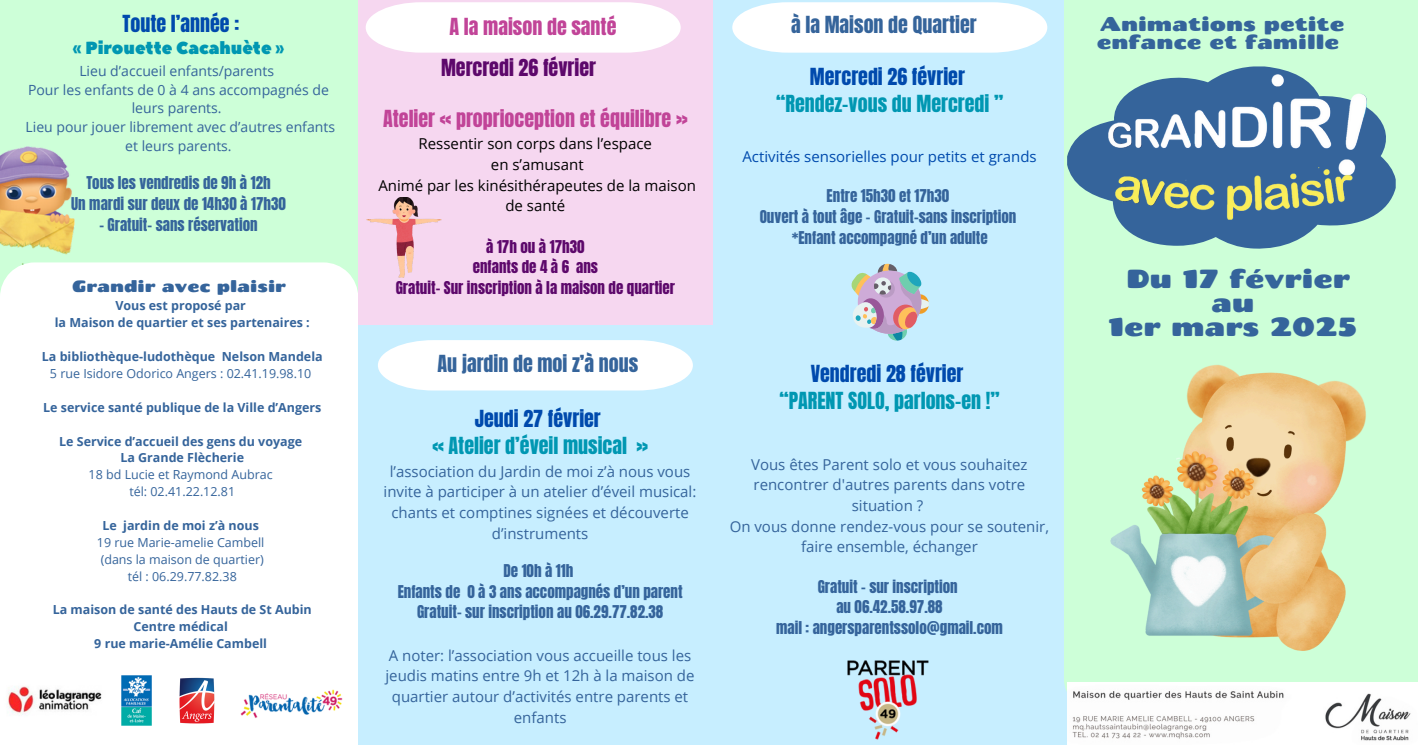
<style>
.page{position:relative;width:1418px;height:745px;background:#fff}
.page>*{position:absolute;margin:0;border:0;box-sizing:border-box;transform-origin:0 0}
.t1{font:26.12px/23.8px "Chango";color:#35649b;text-align:center}
.t2{font:20px/27.2px "Anton";color:#0097b2;text-align:center}
.t3{font:20px "Anton";color:#c14498}
.t4{font:20px "Anton";color:#35649b}
.t5{font:20px "Anton";color:#5d086b}
.t6{font:20px "Anton";color:#004aad}
.t7{font:19.75px/17.6px "Chango";color:#35649b}
.t8{font:17.38px "Peace Sans";color:#0097b2}
.t9{font:16.25px "Chango";color:#35649b}
.t10{font:15px/20.6px "Open Sans";color:#35649b;text-align:center}
.t11{font:15px/20.6px "Anton";color:#35649b;text-align:center}
.t12{font:15px/20.6px "Open Sans";color:#000;text-align:center}
.t13{font:15px/20.6px "Anton";color:#5d086b;text-align:center}
.t14{font:15px "Open Sans";color:#004aad}
.t15{font:14px/18.8px "Open Sans";color:#35649b;text-align:center}
.t16{font:700 12.5px/16.9px "Open Sans";color:#35649b;text-align:center}
.t17{font:12.5px "Open Sans";color:#35649b}
.s1{color:#004aad}
</style>
<div class="page">
<div style="left:0;top:0;width:361px;height:326px;background:#cdffd8"></div>
<svg style="left:0;top:262px;width:358px;height:464px"></svg>
<div style="left:712px;top:0;width:354px;height:744px;background:#c7eeff"></div>
<div style="left:1064px;top:0;width:354px;height:712px;background:#cdffd8"></div>
<svg style="left:1067px;top:66px;width:328px;height:182px;background:#88b9bc"></svg>
<img style="left:1108px;top:74px;width:258px;height:106px">
<img style="left:1115px;top:170px;width:237px;height:49px">
<img style="left:1067px;top:682px;width:350px;height:59px">
<img style="left:121px;top:675px;width:31px;height:49px">
<img style="left:178px;top:676px;width:37px;height:48px">
<img style="left:235px;top:675px;width:112px;height:51px">
<div style="left:358px;top:0;width:354px;height:339px;background:#f6d7f0"></div>
<svg style="left:366px;top:2px;width:314px;height:51px;background:#fefbfd"></svg>
<img style="left:1110px;top:364px;width:256px;height:285px">
<img style="left:0;top:679px;width:110px;height:41px">
<div style="left:358px;top:325px;width:358px;height:419px;background:#c7eeff"></div>
<svg style="left:378px;top:340px;width:315px;height:51px;background:#fafdff"></svg>
<svg style="left:732px;top:2px;width:315px;height:51px;background:#fafdff"></svg>
<img style="left:366px;top:197px;width:75px;height:80px">
<svg style="left:851px;top:264px;width:77px;height:76px"></svg>
<img style="left:847px;top:660px;width:82px;height:80px">
<img style="left:0;top:147px;width:74px;height:117px">
<h3 class="t6" style="left:123px;top:9px;width:118px">Toute l’année :</h3>
<h3 class="t8" style="left:72px;top:37px;width:213px">« Pirouette Cacahuète »</h3>
<h3 class="t15" style="left:26px;top:61px;width:311px">Lieu d’accueil enfants/parents<br>Pour les enfants de 0 à 4 ans accompagnés de leurs parents.<br>Lieu pour jouer librement avec d’autres enfants et leurs parents.</h3>
<h3 class="t11" style="left:71px;top:173px;width:216px">Tous les vendredis de 9h à 12h<br>Un mardi sur deux de 14h30 à 17h30</h3>
<h3 class="t11" style="left:99px;top:214px;width:160px">- Gratuit- sans réservation</h3>
<h2 class="t9" style="left:72px;top:276px;width:215px">Grandir avec plaisir</h2>
<p class="t16" style="left:115px;top:297px;width:132px">Vous est proposé par</p>
<h2 class="t16" style="left:55px;top:314px;width:256px">la Maison de quartier et ses partenaires :</h2>
<h3 class="t16" style="left:42px;top:348px;width:282px">La bibliothèque-ludothèque Nelson Mandela</h3>
<h3 class="t17" style="left:50px;top:364px;width:263px">5 rue Isidore Odorico Angers : 02.41.19.98.10</h3>
<p class="t16" style="left:43px;top:398px;width:280px">Le service santé publique de la Ville d’Angers</p>
<h2 class="t16" style="left:59px;top:432px;width:244px">Le Service d’accueil des gens du voyage</h2>
<h3 class="t16" style="left:120px;top:449px;width:125px">La Grande Flècherie</h3>
<h3 class="t17" style="left:89px;top:466px;width:186px">18 bd Lucie et Raymond Aubrac</h3>
<p class="t17" style="left:129px;top:482px;width:107px">tél: 02.41.22.12.81</p>
<p class="t16" style="left:102px;top:516px;width:158px">Le jardin de moi z’à nous</p>
<p class="t17" style="left:97px;top:533px;width:169px">19 rue Marie-amelie Cambell</p>
<h1 class="t17" style="left:101px;top:550px;width:165px">(dans la maison de quartier)</h1>
<p class="t17" style="left:128px;top:567px;width:111px">tél : 06.29.77.82.38</p>
<h2 class="t16" style="left:53px;top:601px;width:260px">La maison de santé des Hauts de St Aubin<br>Centre médical<br>9 rue marie-Amélie Cambell</h2>
<p class="t3" style="left:449px;top:12px;width:168px">A la maison de santé</p>
<h3 class="t5" style="left:441px;top:53px;width:156px">Mercredi 26 février</h3>
<h3 class="t3" style="left:383px;top:104px;width:306px">Atelier « proprioception et équilibre »</h3>
<h3 class="t12" style="left:378px;top:133px;width:319px">Ressentir son corps dans l’espace<br>en s’amusant<br>Animé par les kinésithérapeutes de la maison de santé</h3>
<p class="t13" style="left:396px;top:236px;width:281px">à 17h ou à 17h30<br>enfants de 4 à 6 ans<br>Gratuit- Sur inscription à la maison de quartier</p>
<p class="t4" style="left:437px;top:349px;width:202px">Au jardin de moi z’à nous</p>
<p class="t2" style="left:432px;top:405px;width:217px"><span class="s1">Jeudi 27 février<br></span>« Atelier d’éveil musical »</p>
<p class="t10" style="left:383px;top:460px;width:314px">l’association du Jardin de moi z’à nous vous invite à participer à un atelier d’éveil musical: chants et comptines signées et découverte d’instruments</p>
<p class="t11" style="left:398px;top:560px;width:286px">De 10h à 11h<br>Enfants de 0 à 3 ans accompagnés d’un parent<br>Gratuit- sur inscription au 06.29.77.82.38</p>
<p class="t10" style="left:385px;top:644px;width:310px">A noter: l’association vous accueille tous les jeudis matins entre 9h et 12h à la maison de quartier autour d’activités entre parents et enfants</p>
<h4 class="t4" style="left:791px;top:10px;width:187px">à la Maison de Quartier</h4>
<p class="t2" style="left:776px;top:63px;width:228px"><span class="s1">Mercredi 26 février </span>“Rendez-vous du Mercredi ”</p>
<p class="t14" style="left:742px;top:146px;width:296px">Activités sensorielles pour petits et grands</p>
<p class="t11" style="left:759px;top:186px;width:258px">Entre 15h30 et 17h30<br>Ouvert à tout âge - Gratuit-sans inscription *Enfant accompagné d’un adulte</p>
<p class="t2" style="left:779px;top:359px;width:222px"><span class="s1">Vendredi 28 février </span>“PARENT SOLO, parlons-en !”</p>
<p class="t10" style="left:729px;top:453px;width:321px">Vous êtes Parent solo et vous souhaitez rencontrer d'autres parents dans votre situation ?<br>On vous donne rendez-vous pour se soutenir, faire ensemble, échanger</p>
<p class="t11" style="left:776px;top:576px;width:228px">Gratuit - sur inscription<br>au 06.42.58.97.88<br>mail : angersparentssolo@gmail.com</p>
<h2 class="t7" style="left:1097px;top:15px;width:249px">Animations petite enfance et famille</h2>
<h2 class="t1" style="left:1108px;top:266px;width:251px">Du 17 février au<br>1er mars 2025</h2>
</div>
